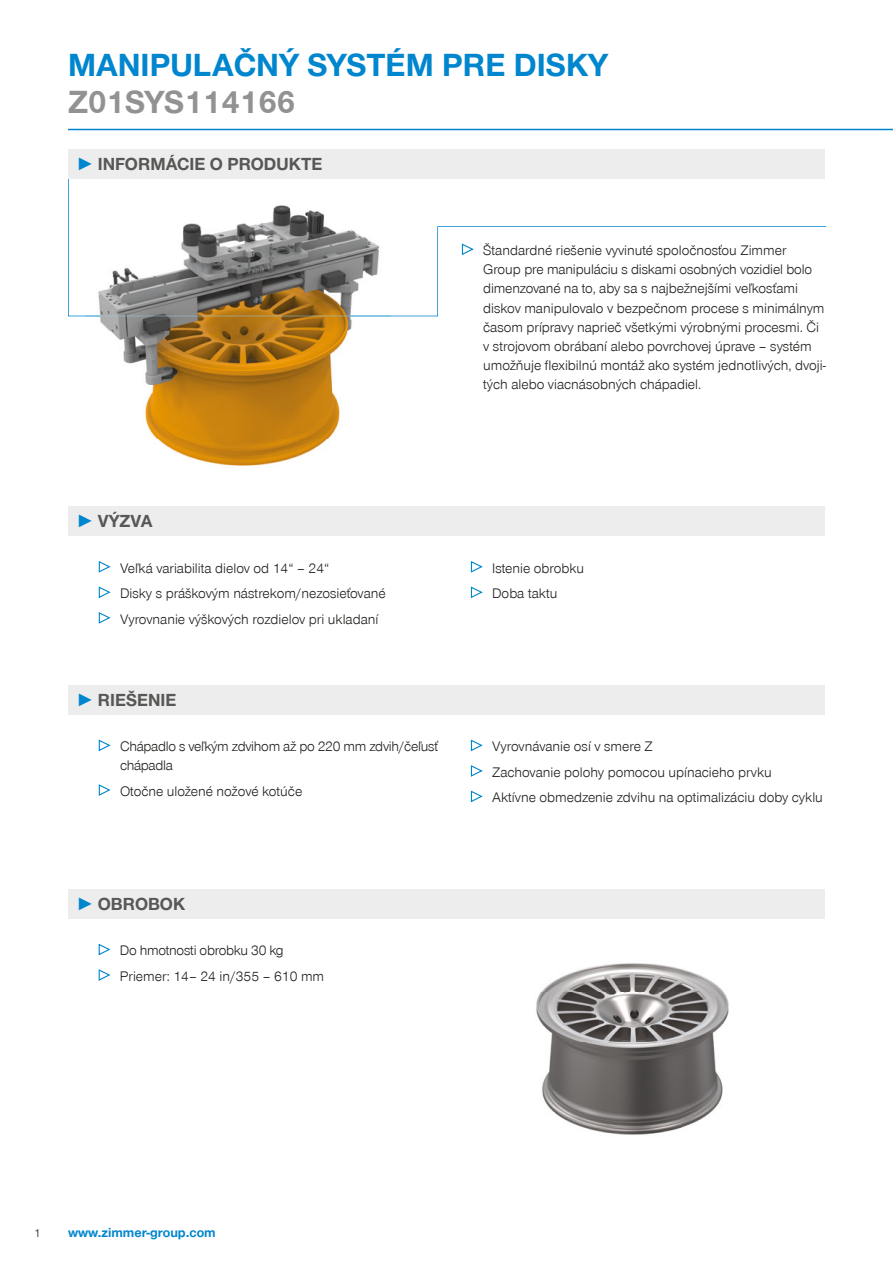
<style>
.page{position:relative;width:893px;height:1263px;background:#fff}
.page>*{position:absolute;margin:0;border:0;box-sizing:border-box;transform-origin:0 0}
.t1{font:700 33px "Zimmer Group Sans Global";color:#0086ce}
.t2{font:700 33px "Zimmer Group Sans Global";color:#939292}
.t3{font:700 18px "Zimmer Group Sans Global";color:#575756}
.t4{font:300 14.25px/19.2px "Zimmer Group Sans Global";color:#1d1d1b}
.t5{font:300 14.25px/25.5px "Zimmer Group Sans Global";letter-spacing:-.02em;color:#1d1d1b}
.t6{font:700 13.5px "Zimmer Group Sans Global";color:#0086ce}
.t7{font:300 12px "Zimmer Group Sans Global";color:#1d1d1b}
.s1{font-family:"Zimmer Group Sans";color:#0086ce}
</style>
<div class="page">
<svg style="left:68px;top:179px;width:758px;height:137px"></svg>
<hr style="left:68px;top:129px;width:825px;height:1px;background:#0086ce">
<img style="left:85px;top:179px;width:306px;height:287px">
<img style="left:85px;top:316px;width:306px;height:1px">
<img style="left:536px;top:963px;width:193px;height:172px">
<div style="left:68px;top:149px;width:757px;height:30px;background:#ededed"></div>
<div style="left:68px;top:506px;width:757px;height:30px;background:#ededed"></div>
<div style="left:68px;top:685px;width:757px;height:29px;background:#ededed"></div>
<div style="left:68px;top:889px;width:757px;height:29px;background:#ededed"></div>
<svg style="left:98px;top:943px;width:13px;height:13px"></svg>
<svg style="left:98px;top:969px;width:13px;height:12px"></svg>
<svg style="left:98px;top:739px;width:13px;height:13px"></svg>
<svg style="left:98px;top:784px;width:13px;height:12px"></svg>
<svg style="left:470px;top:739px;width:13px;height:13px"></svg>
<svg style="left:470px;top:765px;width:13px;height:12px"></svg>
<svg style="left:470px;top:790px;width:13px;height:13px"></svg>
<svg style="left:461px;top:243px;width:14px;height:13px"></svg>
<svg style="left:98px;top:561px;width:13px;height:12px"></svg>
<svg style="left:98px;top:586px;width:13px;height:12px"></svg>
<svg style="left:98px;top:612px;width:13px;height:12px"></svg>
<svg style="left:470px;top:561px;width:13px;height:12px"></svg>
<svg style="left:470px;top:586px;width:13px;height:12px"></svg>
<h1 class="t1" style="left:68px;top:45px;width:541px">MANIPULAČNÝ SYSTÉM PRE DISKY</h1>
<h1 class="t2" style="left:68px;top:82px;width:229px">Z01SYS114166</h1>
<p class="t3" style="left:77px;top:153px;width:247px"><span class="s1">►</span> INFORMÁCIE O PRODUKTE</p>
<p class="t3" style="left:77px;top:510px;width:77px"><span class="s1">►</span> VÝZVA</p>
<p class="t4" style="left:483px;top:241px;width:344px">Štandardné riešenie vyvinuté spoločnosťou Zimmer Group pre manipuláciu s diskami osobných vozidiel bolo dimenzované na to, aby sa s najbežnejšími veľkosťami diskov manipulovalo v bezpečnom procese s minimálnym časom prípravy naprieč všetkými výrobnými procesmi. Či v strojovom obrábaní alebo povrchovej úprave – systém umožňuje flexibilnú montáž ako systém jednotlivých, dvoji&shy;tých alebo viacnásobných chápadiel.</p>
<p class="t4" style="left:120px;top:555px;width:267px;line-height:25.5px">Veľká variabilita dielov od 14“ – 24“<br>Disky s práškovým nástrekom/nezosieťované<br>Vyrovnanie výškových rozdielov pri ukladaní</p>
<p class="t4" style="left:492px;top:555px;width:94px;line-height:25.5px">Istenie obrobku<br>Doba taktu</p>
<p class="t3" style="left:77px;top:689px;width:102px"><span class="s1">►</span> RIEŠENIE</p>
<p class="t5" style="left:120px;top:737px;width:319px;line-height:19.2px">Chápadlo s veľkým zdvihom až po 220 mm zdvih/čeľusť chápadla</p>
<p class="t4" style="left:120px;top:781px;width:184px">Otočne uložené nožové kotúče</p>
<p class="t3" style="left:77px;top:893px;width:110px"><span class="s1">►</span> OBROBOK</p>
<p class="t5" style="left:120px;top:938px;width:206px">Do hmotnosti obrobku 30 kg<br>Priemer: 14– 24 in/355 – 610 mm</p>
<p class="t4" style="left:492px;top:734px;width:332px;line-height:25.5px">Vyrovnávanie osí v smere Z<br>Zachovanie polohy pomocou upínacieho prvku<br>Aktívne obmedzenie zdvihu na optimalizáciu doby cyklu</p>
<p class="t7" style="left:34px;top:1226px;width:8px">1</p>
<p class="t6" style="left:68px;top:1224px;width:149px">www.zimmer-group.com</p>
</div>
